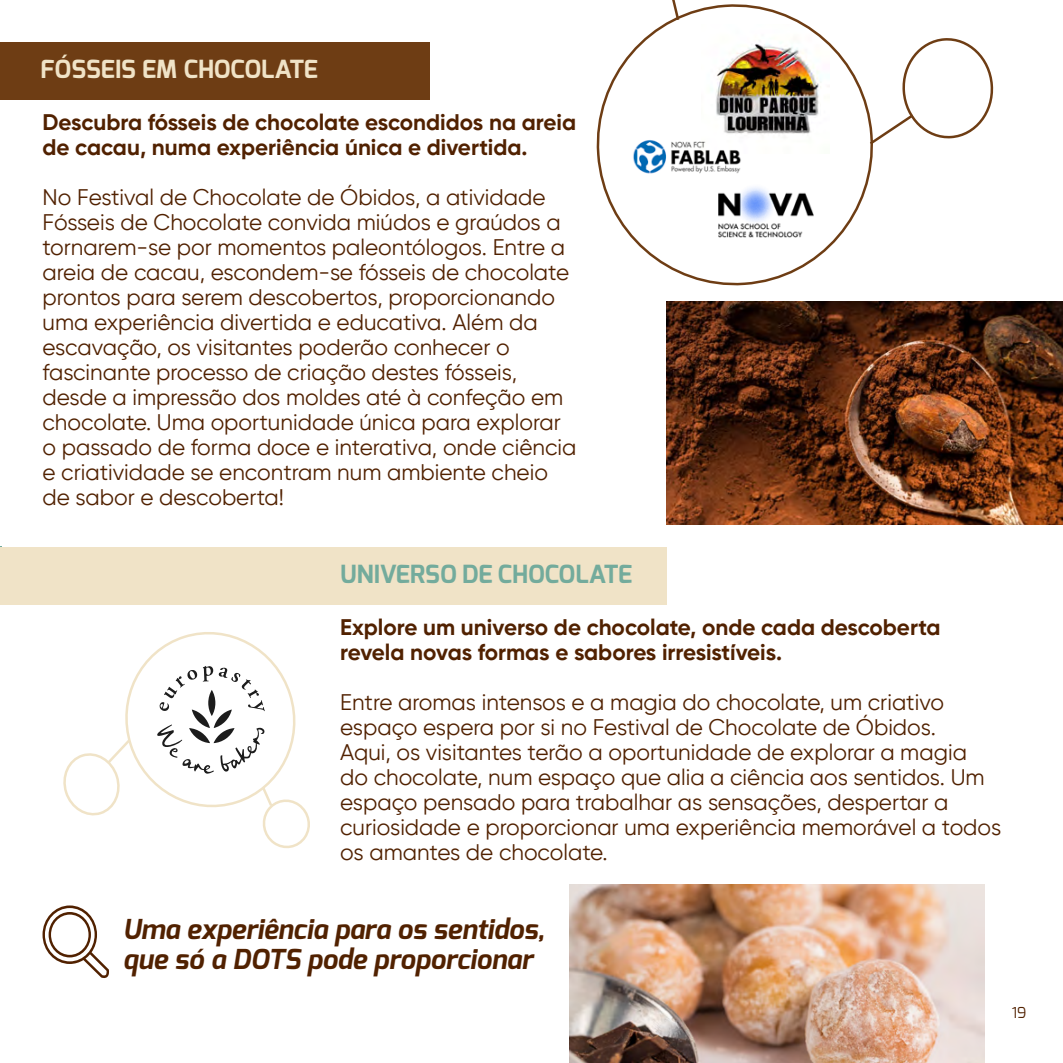
<style>
.page{position:relative;width:1063px;height:1063px;background:#fff}
.page>*{position:absolute;margin:0;border:0;box-sizing:border-box;transform-origin:0 0}
.t1{font:italic 700 27.5px/30px "Exo";color:#512100}
.t2{font:700 25px "Exo";color:#73ab9c}
.t3{font:700 25px "Exo";color:#f0e3c7}
.t4{font:22.5px/25px "Gilroy";color:#512100}
.t5{font:700 22.5px/25px "Gilroy";color:#512100}
.t6{font:15px "Exo";color:#512100}
</style>
<div class="page">
<hr style="left:0;top:546px;width:2px;height:58px;background:#73ab9c">
<div style="left:0;top:43px;width:430px;height:57px;background:#6e3d14"></div>
<div style="left:0;top:547px;width:667px;height:58px;background:#f0e3c7"></div>
<svg style="left:596px;top:4px;width:277px;height:282px"></svg>
<svg style="left:668px;top:0;width:13px;height:23px"></svg>
<svg style="left:867px;top:38px;width:127px;height:109px"></svg>
<img style="left:699px;top:163px;width:133px;height:94px">
<svg style="left:63px;top:632px;width:247px;height:216px"></svg>
<img style="left:569px;top:885px;width:416px;height:178px">
<img style="left:667px;top:302px;width:396px;height:222px">
<svg style="left:43px;top:905px;width:66px;height:73px"></svg>
<p class="t3" style="left:41px;top:53px;width:279px">FÓSSEIS EM CHOCOLATE</p>
<p class="t5" style="left:43px;top:109px;width:535px">Descubra fósseis de chocolate escondidos na areia de cacau, numa experiência única e divertida.</p>
<p class="t4" style="left:43px;top:184px;width:535px">No Festival de Chocolate de Óbidos, a atividade Fósseis de Chocolate convida miúdos e graúdos a tornarem-se por momentos paleontólogos. Entre a areia de cacau, escondem-se fósseis de chocolate prontos para serem descobertos, proporcionando uma experiência divertida e educativa. Além da escavação, os visitantes poderão conhecer o fascinante processo de criação destes fósseis, desde a impressão dos moldes até à confeção em chocolate. Uma oportunidade única para explorar o passado de forma doce e interativa, onde ciência e criatividade se encontram num ambiente cheio de sabor e descoberta!</p>
<p class="t2" style="left:340px;top:558px;width:294px">UNIVERSO DE CHOCOLATE</p>
<p class="t5" style="left:340px;top:614px;width:602px">Explore um universo de chocolate, onde cada descoberta revela novas formas e sabores irresistíveis.</p>
<p class="t4" style="left:340px;top:689px;width:663px">Entre aromas intensos e a magia do chocolate, um criativo espaço espera por si no Festival de Chocolate de Óbidos.<br>Aqui, os visitantes terão a oportunidade de explorar a magia<br>do chocolate, num espaço que alia a ciência aos sentidos. Um espaço pensado para trabalhar as sensações, despertar a curiosidade e proporcionar uma experiência memorável a todos os amantes de chocolate.</p>
<p class="t1" style="left:123px;top:914px;width:423px">Uma experiência para os sentidos, que só a DOTS pode proporcionar</p>
<p class="t6" style="left:1012px;top:1003px;width:16px">19</p>
</div>
